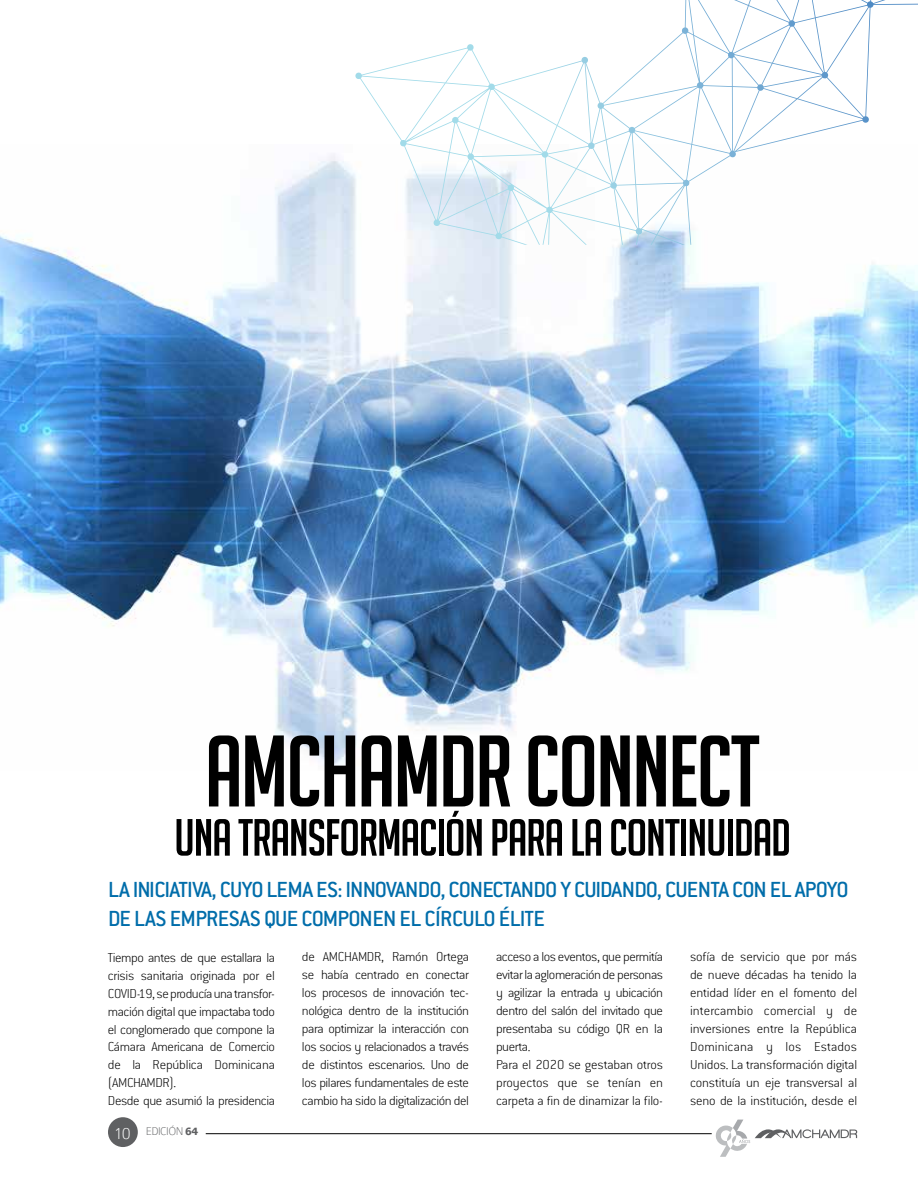
<style>
.page{position:relative;width:918px;height:1188px;background:#fff}
.page>*{position:absolute;margin:0;border:0;box-sizing:border-box;transform-origin:0 0}
.t1{font:98.85px "Big Noodle Titling";letter-spacing:-.02em;color:#000}
.t2{font:51px "Big Noodle Titling";letter-spacing:-.02em;color:#000}
.t3{font:24px/28.8px "Conduit ITC Medium";letter-spacing:-.025em;color:#006daa}
.t4{font:300 14.25px/18px "Conduit ITC Extra";letter-spacing:-.03em;color:#000}
.t5{font:100 12px "Colaborate";letter-spacing:-.04em;color:#5f6062}
.s1{font-size:18px;color:#fff}
.s2{font-weight:700}
</style>
<div class="page">
<hr style="left:206px;top:1133px;width:506px;height:1px;background:#000">
<div style="left:108px;top:1117px;width:30px;height:30px;background:#5f6062;border-radius:50%"></div>
<svg style="left:715px;top:1120px;width:142px;height:37px"></svg>
<img style="left:0;top:153px;width:918px;height:613px">
<svg style="left:355px;top:0;width:563px;height:245px"></svg>
<h1 class="t1" style="left:205px;top:718px;width:557px">AMCHAMDR CONNECT</h1>
<h2 class="t2" style="left:174px;top:810px;width:618px">UNA TRANSFORMACIÓN PARA LA CONTINUIDAD</h2>
<h3 class="t3" style="left:108px;top:874px;width:742px">LA INICIATIVA, CUYO LEMA ES: INNOVANDO, CONECTANDO Y CUIDANDO, CUENTA CON EL APOYO<br>DE LAS EMPRESAS QUE COMPONEN EL CÍRCULO ÉLITE</h3>
<p class="t4" style="left:108px;top:948px;width:169px">Tiempo antes de que estallara la crisis sanitaria originada por el<br>COVID-19, se producía una transfor&shy;mación digital que impactaba todo el conglomerado que compone la<br>Cámara Americana de Comercio de la República Dominicana (AMCHAMDR).<br>Desde que asumió la presidencia</p>
<p class="t4" style="left:302px;top:948px;width:169px;text-align:justify">de AMCHAMDR, Ramón Ortega se había centrado en conectar los procesos de innovación tec&shy;nológica dentro de la institución para optimizar la interacción con los socios y relacionados a través de distintos escenarios. Uno de los pilares fundamentales de este cambio ha sido la digitalización del</p>
<p class="t4" style="left:496px;top:948px;width:169px">acceso a los eventos, que permitía evitar la aglomeración de personas y agilizar la entrada y ubicación dentro del salón del invitado que presentaba su código QR en la puerta.<br>Para el 2020 se gestaban otros proyectos que se tenían en carpeta a fin de dinamizar la filo-</p>
<p class="t4" style="left:690px;top:948px;width:169px;text-align:justify">sofía de servicio que por más de nueve décadas ha tenido la entidad líder en el fomento del intercambio comercial y de inversiones entre la República Dominicana y los Estados Unidos. La transformación digital constituía un eje transversal al seno de la institución, desde el</p>
<p class="t5" style="left:114px;top:1125px;width:86px"><span class="s1">10</span> EDICIÓN <span class="s2">64</span></p>
</div>
